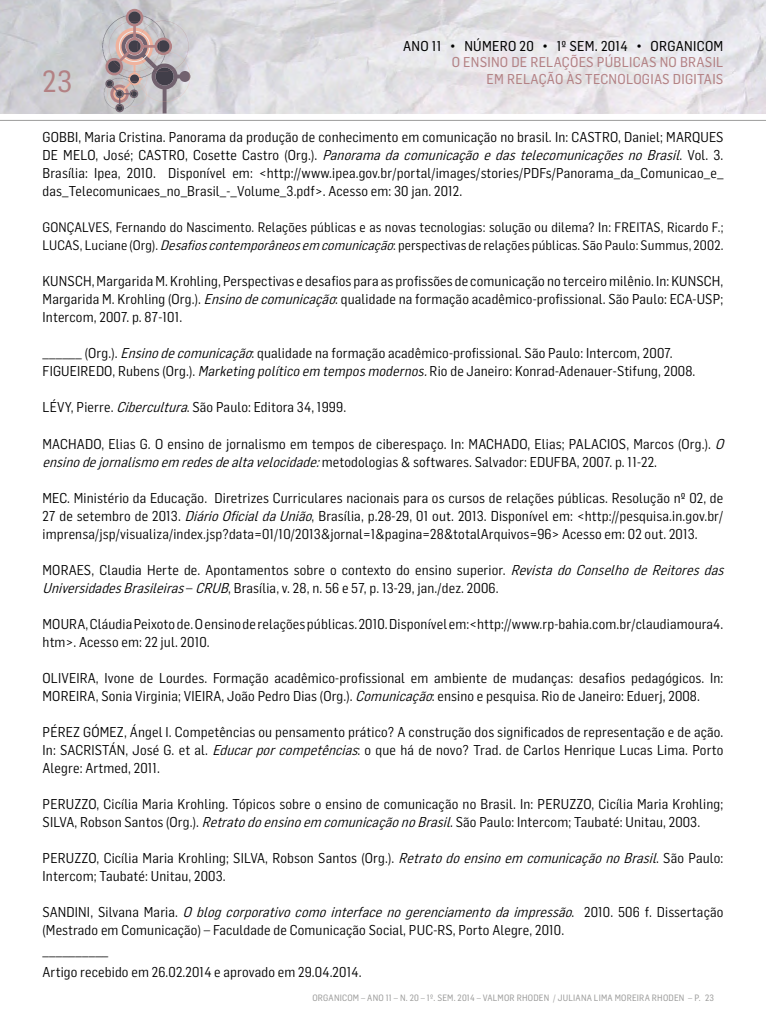
<style>
.page{position:relative;width:766px;height:1021px;background:#fff}
.page>*{position:absolute;margin:0;border:0;box-sizing:border-box;transform-origin:0 0}
.t1{font:30px "Flama Semicondensed Basic";color:#b38184}
.t2{font:14px/18px "Flama Semicondensed";letter-spacing:.01em;color:#000}
.t3{font:14px/16.8px "Flama Semicondensed Basic";letter-spacing:.02em;color:#b38184;text-align:right}
.t4{font:14px "Flama Semicondensed Basic";letter-spacing:.02em;color:#000}
.t5{font:13.5px/18px "Flama Semicondensed";letter-spacing:.01em;color:#000}
.t6{font:9px "Flama Semicondensed Basic";letter-spacing:.02em;color:#9d9d9c}
.s1{font-style:italic}
</style>
<div class="page">
<img style="left:0;top:0;width:765px;height:113px">
<hr style="left:0;top:120px;width:765px;height:1px;background:#9d9d9c">
<svg style="left:102px;top:9px;width:88px;height:104px;background:#b4aaae"></svg>
<p class="t4" style="left:403px;top:37px;width:321px">ANO 11 • NÚMERO 20 • 1º SEM. 2014 • ORGANICOM</p>
<p class="t3" style="left:451px;top:53px;width:273px">O ENSINO DE RELAÇÕES PÚBLICAS NO BRASIL<br>EM RELAÇÃO ÀS TECNOLOGIAS DIGITAIS</p>
<h1 class="t1" style="left:43px;top:62px;width:31px">23</h1>
<p class="t2" style="left:43px;top:128px;width:682px;text-align:justify">GOBBI, Maria Cristina. Panorama da produção de conhecimento em comunicação no brasil. In: CASTRO, Daniel; MARQUES D E M E L O , J o s é ; C A S T R O , C o s e t t e C a s t r o ( O r g . ) . <span class="s1">PanoramadacomunicaçãoedastelecomunicaçõesnoBrasil</span>. V o l . 3 .<br>Brasília: Ipea, 2010. Disponível em: &lt;http://www.ipea.gov.br/portal/images/stories/PDFs/Panorama_da_Comunicao_e_ das_Telecomunicaes_no_Brasil_-_Volume_3.pdf&gt;. Acesso em: 30 jan. 2012.</p>
<p class="t5" style="left:43px;top:218px;width:682px">GONÇALVES, Fernando do Nascimento. Relações públicas e as novas tecnologias: solução ou dilema? In: FREITAS, Ricardo F.;<br>LUCAS, Luciane (Org). <span class="s1">Desafioscontemporâneosem comunicação</span>: perspectivas de relações públicas. São Paulo: Summus, 2002.</p>
<p class="t2" style="left:43px;top:272px;width:682px;text-align:justify">KUNSCH, Margarida M. Krohling, Perspectivas e desafios para as profissões de comunicação no terceiro milênio. In: KUNSCH, Margarida M. Krohling (Org.). <span class="s1">Ensinodecomunicação</span>: qualidade na formação acadêmico-profissional. São Paulo: ECA-USP; Intercom, 2007. p. 87-101.</p>
<p class="t2" style="left:43px;top:344px;width:654px">______ (Org.). <span class="s1">Ensinodecomunicação</span>: qualidade na formação acadêmico-profissional. São Paulo: Intercom, 2007.<br>FIGUEIREDO, Rubens (Org.). <span class="s1">Marketing político em tempos modernos.</span>Rio de Janeiro: Konrad-Adenauer-Stifung, 2008.</p>
<p class="t2" style="left:43px;top:398px;width:305px">LÉVY, Pierre. <span class="s1">Cibercultura</span>. São Paulo: Editora 34, 1999.</p>
<p class="t2" style="left:43px;top:434px;width:686px">MACHADO, Elias G. O ensino de jornalismo em tempos de ciberespaço. In: MACHADO, Elias; PALACIOS, Marcos (Org.). <span class="s1">O ensinodejornalismoem redesdealtavelocidade:</span>metodologias &amp; softwares. Salvador: EDUFBA, 2007. p. 11-22.</p>
<p class="t2" style="left:43px;top:488px;width:682px;text-align:justify">MEC. Ministério da Educação. Diretrizes Curriculares nacionais para os cursos de relações públicas. Resolução nº 02, de 27 de setembro de 2013. <span class="s1">DiárioOficialdaUnião</span>, Brasília, p.28-29, 01 out. 2013. Disponível em: &lt;http://pesquisa.in.gov.br/ imprensa/jsp/visualiza/index.jsp?data=01/10/2013&amp;jornal=1&amp;pagina=28&amp;totalArquivos=96&gt; Acesso em: 02 out. 2013.</p>
<p class="t2" style="left:43px;top:560px;width:686px">MORAES, Claudia Herte de. Apontamentos sobre o contexto do ensino superior. <span class="s1">RevistadoConselhodeReitoresdas<br>UniversidadesBrasileiras</span>– <span class="s1">CRUB</span>, Brasília, v. 28, n. 56 e 57, p. 13-29, jan./dez. 2006.</p>
<p class="t2" style="left:43px;top:614px;width:682px">MOURA, Cláudia Peixoto de. O ensino de relações públicas. 2010. Disponível em:&lt;http://www.rp-bahia.com.br/claudiamoura4. htm&gt;. Acesso em: 22 jul. 2010.</p>
<p class="t2" style="left:43px;top:668px;width:682px">OLIVEIRA, Ivone de Lourdes. Formação acadêmico-profissional em ambiente de mudanças: desafios pedagógicos. In:<br>MOREIRA, Sonia Virginia; VIEIRA, João Pedro Dias (Org.). <span class="s1">Comunicação</span>: ensino e pesquisa. Rio de Janeiro: Eduerj, 2008.</p>
<p class="t2" style="left:43px;top:722px;width:682px;text-align:justify">PÉREZ GÓMEZ, Ángel I. Competências ou pensamento prático? A construção dos significados de representação e de ação.<br>In: SACRISTÁN, José G. et al. <span class="s1">Educarporcompetências</span>: o que há de novo? Trad. de Carlos Henrique Lucas Lima. Porto Alegre: Artmed, 2011.</p>
<p class="t2" style="left:43px;top:794px;width:682px">PERUZZO, Cicília Maria Krohling. Tópicos sobre o ensino de comunicação no Brasil. In: PERUZZO, Cicília Maria Krohling;<br>SILVA, Robson Santos (Org.). <span class="s1">Retratodoensinoem comunicaçãonoBrasil</span>. São Paulo: Intercom; Taubaté: Unitau, 2003.</p>
<p class="t2" style="left:43px;top:848px;width:682px">PERUZZO, Cicília Maria Krohling; SILVA, Robson Santos (Org.). <span class="s1">Retratodoensinoem comunicaçãonoBrasil</span>. São Paulo:<br>Intercom; Taubaté: Unitau, 2003.</p>
<p class="t2" style="left:43px;top:902px;width:682px">S A N D I N I , S i l v a n a M a r i a . <span class="s1">O blogcorporativocomointerfacenogerenciamentodaimpressão</span>. 2 0 1 0 . 5 0 6 f . D i s s e r t a ç ã o (Mestrado em Comunicação) – Faculdade de Comunicação Social, PUC-RS, Porto Alegre, 2010.</p>
<p class="t2" style="left:43px;top:939px;width:320px;line-height:21px">__________<br>Artigo recebido em 26.02.2014 e aprovado em 29.04.2014.</p>
<p class="t6" style="left:312px;top:992px;width:403px">ORGANICOM – ANO 11 – N. 20 – 1º. SEM. 2014 – VALMOR RHODEN / JULIANA LIMA MOREIRA RHODEN – P. 23</p>
</div>
